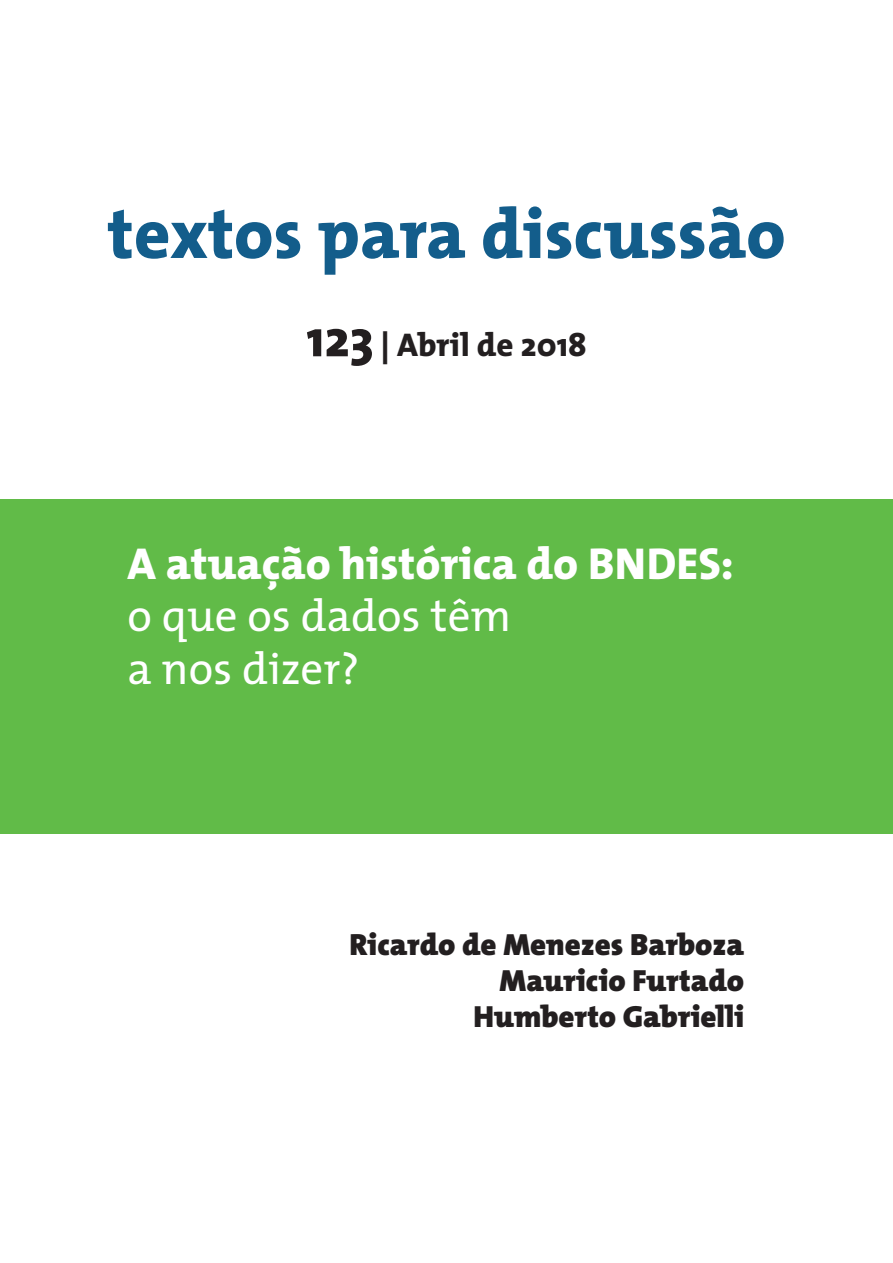
<style>
.page{position:relative;width:893px;height:1263px;background:#fff}
.page>*{position:absolute;margin:0;border:0;box-sizing:border-box;transform-origin:0 0}
.Sum_02{font:800 70.65px "T Mix";color:#135d8b}
.Rosto{font:800 45px/52.5px "T Mix";color:#fff}
.Sum_02-2{font:800 33px "T Mix";color:#231f20}
.Autor{font:800 30.75px "T Mix";color:#231f20}
.s1{font-size:52.5px}
.s2{font-weight:400}
</style>
<div class="page">
<div style="left:0;top:498px;width:893px;height:335px;background:#61bb48"></div>
<p class="Sum_02" style="left:107px;top:175px;width:680px">textos para discussão</p>
<p class="Sum_02-2" style="left:306px;top:317px;width:282px"><span class="s1">123</span> | Abril de 2018</p>
<p class="Rosto" style="left:128px;top:536px;width:608px">A atuação histórica do BNDES: <span class="s2">o que os dados têm<br>a nos dizer?</span></p>
<p class="Autor" style="left:350px;top:919px;width:396px">Ricardo de Menezes Barboza</p>
<p class="Autor" style="left:500px;top:954px;width:246px">Mauricio Furtado</p>
<p class="Autor" style="left:474px;top:990px;width:272px">Humberto Gabrielli</p>
</div>
